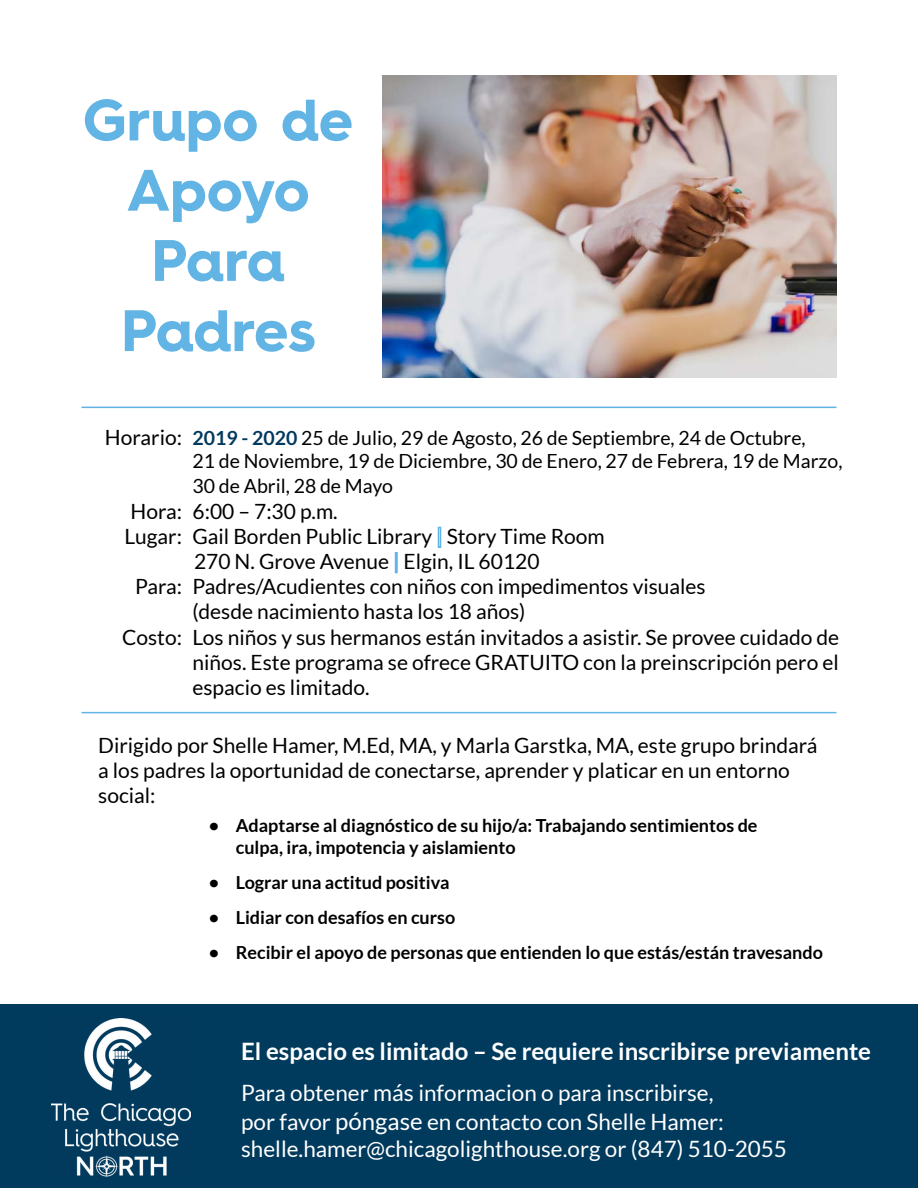
<style>
.page{position:relative;width:918px;height:1188px;background:#fff}
.page>*{position:absolute;margin:0;border:0;box-sizing:border-box;transform-origin:0 0}
.t1{font:700 58.5px/70.2px "Hurme Geometric Sans 4";letter-spacing:-.005em;color:#61b4e4;text-align:center}
.t2{font:700 24px "Lato";color:#fff}
.t3{font:22.5px/27.9px "Lato";color:#fff}
.t4{font:21px/25.2px "Lato";color:#000}
.t5{font:19.5px/23.4px "Lato";color:#000}
.t6{font:700 18px/21.6px "Lato";color:#000}
.s1{font-size:21px}
.s2{font-weight:700;color:#003a5d}
.s3{font-size:23.1px}
.s4{font-size:24px}
</style>
<div class="page">
<div style="left:0;top:1004px;width:918px;height:184px;background:#003a5d"></div>
<img style="left:51px;top:1019px;width:139px;height:158px">
<div style="left:438px;top:527px;width:3px;height:21px;border:2px solid #61b4e4"></div>
<div style="left:395px;top:552px;width:3px;height:21px;border:2px solid #61b4e4"></div>
<hr style="left:82px;top:712px;width:754px;height:1px;background:#61b4e4">
<hr style="left:82px;top:407px;width:754px;height:1px;background:#61b4e4">
<img style="left:383px;top:75px;width:453px;height:303px">
<h1 class="t1" style="left:83px;top:84px;width:272px">Grupo de<br>Apoyo<br>Para<br>Padres</h1>
<p class="t5" style="left:193px;top:426px;width:652px;text-indent:-88px"><span class="s1">Horario:</span> <span class="s2">2019 - 2020</span> 25 de Julio, 29 de Agosto, 26 de Septiembre, 24 de Octubre,<br>21 de Noviembre, 19 de Diciembre, 30 de Enero, 27 de Febrera, 19 de Marzo,</p>
<p class="t5" style="left:193px;top:474px;width:202px">30 de Abril, 28 de Mayo</p>
<p class="t4" style="left:130px;top:498px;width:209px">Hora: 6:00 – 7:30 p.m.</p>
<p class="t4" style="left:124px;top:523px;width:482px">Lugar: Gail Borden Public Library Story Time Room</p>
<p class="t4" style="left:194px;top:549px;width:347px">270 N. Grove Avenue Elgin, IL 60120</p>
<p class="t4" style="left:135px;top:574px;width:572px">Para: Padres/Acudientes con niños con impedimentos visuales</p>
<p class="t4" style="left:193px;top:599px;width:334px">(desde nacimiento hasta los 18 años)</p>
<p class="t4" style="left:122px;top:624px;width:719px">Costo: Los niños y sus hermanos están invitados a asistir. Se provee cuidado de</p>
<p class="t4" style="left:193px;top:649px;width:648px">niños. Este programa se ofrece GRATUITO con la preinscripción pero el</p>
<p class="t4" style="left:193px;top:675px;width:179px">espacio es limitado.</p>
<p class="t4" style="left:98px;top:733px;width:721px">Dirigido por Shelle Hamer, M.Ed, MA, y Marla Garstka, MA, este grupo brindará a los padres la oportunidad de conectarse, aprender y platicar en un entorno social:</p>
<p class="t6" style="left:236px;top:815px;width:523px;text-indent:-27px">• Adaptarse al diagnóstico de su hijo/a: Trabajando sentimientos de culpa, ira, impotencia y aislamiento</p>
<p class="t6" style="left:209px;top:871px;width:242px">• Lograr una actitud positiva</p>
<p class="t6" style="left:209px;top:906px;width:248px">• Lidiar con desafíos en curso</p>
<p class="t6" style="left:209px;top:942px;width:616px">• Recibir el apoyo de personas que entienden lo que estás/están travesando</p>
<p class="t2" style="left:241px;top:1037px;width:631px">El espacio es limitado – Se requiere inscribirse previamente</p>
<p class="t3" style="left:241px;top:1079px;width:547px">Para obtener <span class="s3">más</span> informacion o para inscribirse,<br>por favor <span class="s4">póngase</span> en contacto con Shelle Hamer: shelle.hamer@chicagolighthouse.org or (847) 510-2055</p>
</div>
